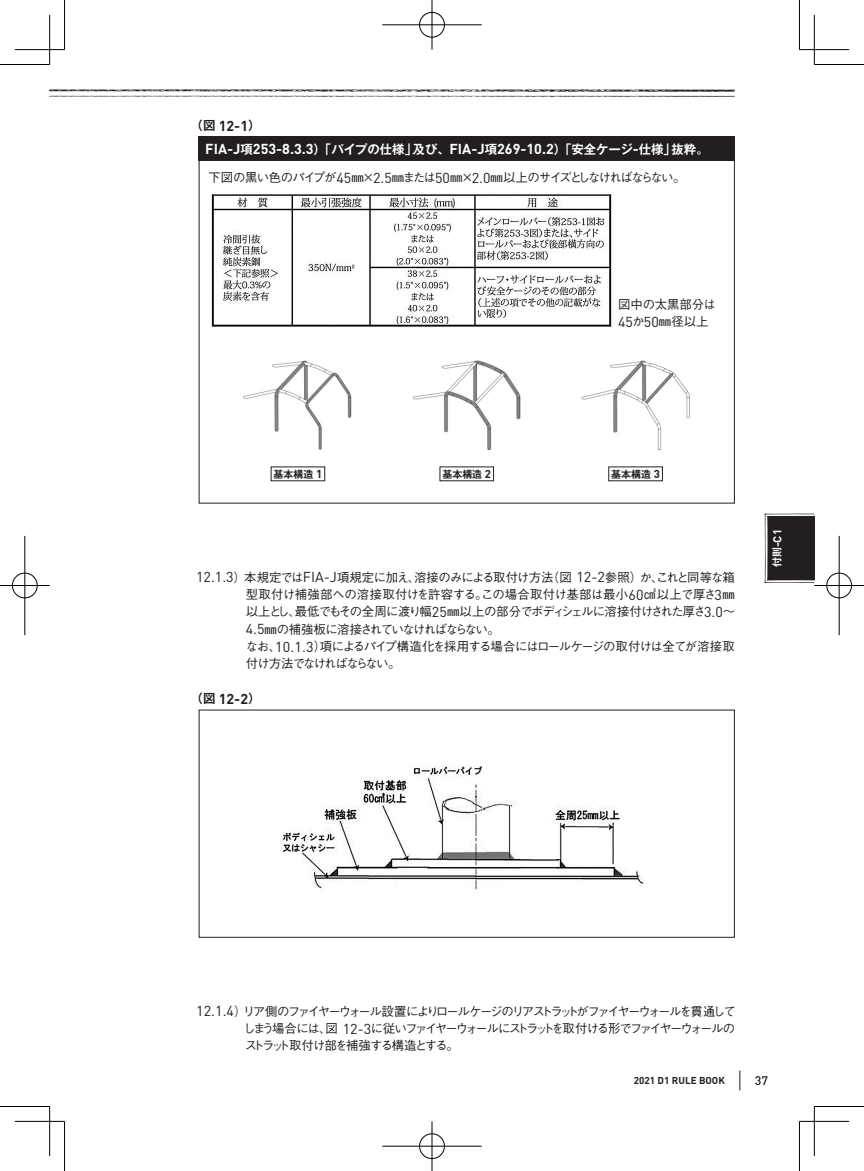
<style>
.page{position:relative;width:864px;height:1171px;background:#fff}
.page>*{position:absolute;margin:0;border:0;box-sizing:border-box;transform-origin:0 0}
.t1{font:700 14.17px "DIN Pro";color:#fff}
.t2{font:700 14.17px "DIN Pro";color:#231f20}
.t3{font:500 12.42px/17.3px "Gothic BBB Pro";letter-spacing:-.07em;color:#231f20}
.t4{font:500 12.42px/17.3px "Gothic BBB Pro";letter-spacing:-.09em;color:#231f20;text-align:justify}
.t5{font:500 12.42px "Gothic BBB Pro";letter-spacing:-.12em;color:#231f20}
.t6{font:500 12.42px/17.3px "Gothic BBB Pro";color:#231f20}
.t7{font:500 12.42px "DIN Pro";color:#231f20}
.t8{font:700 11.38px "DIN Pro";color:#fff}
.t9{font:700 9.97px "Gothic MB101 Pro De";color:#231f20}
.t10{font:700 9.97px "DIN Pro";color:#231f20}
.s1{font-family:"Gothic MB101 Pro De";font-size:12.42px}
.s2{font-family:"DIN Pro";font-weight:400;font-size:14.17px}
.s3{font-family:"DIN Pro";font-size:11.38px}
.s4{font-family:"Gothic MB101 Pro De";font-size:9.97px}
</style>
<div class="page">
<svg style="left:739px;top:1070px;width:1px;height:20px"></svg>
<svg style="left:50px;top:89px;width:684px;height:8px"></svg>
<img style="left:280px;top:766px;width:364px;height:124px">
<div style="left:198px;top:709px;width:536px;height:229px;border:1px solid #231f20"></div>
<div style="left:198px;top:136px;width:536px;height:25px;background:#231f20"></div>
<img style="left:243px;top:360px;width:109px;height:90px">
<img style="left:413px;top:360px;width:108px;height:90px">
<img style="left:581px;top:360px;width:109px;height:90px">
<img style="left:211px;top:194px;width:401px;height:133px">
<svg style="left:764px;top:513px;width:50px;height:70px;background:#3c3839"></svg>
<hr style="left:0;top:64px;width:50px;height:1px;background:#000">
<hr style="left:814px;top:64px;width:49px;height:1px;background:#000">
<hr style="left:0;top:1106px;width:50px;height:1px;background:#000">
<hr style="left:814px;top:1106px;width:49px;height:1px;background:#000">
<hr style="left:64px;top:0;width:1px;height:50px;background:#000">
<hr style="left:64px;top:1121px;width:1px;height:50px;background:#000">
<hr style="left:798px;top:0;width:1px;height:50px;background:#000">
<hr style="left:798px;top:1121px;width:1px;height:50px;background:#000">
<hr style="left:15px;top:49px;width:49px;height:1px;background:#000">
<hr style="left:799px;top:49px;width:49px;height:1px;background:#000">
<hr style="left:15px;top:1121px;width:49px;height:1px;background:#000">
<hr style="left:799px;top:1121px;width:49px;height:1px;background:#000">
<hr style="left:49px;top:15px;width:1px;height:49px;background:#000">
<hr style="left:49px;top:1106px;width:1px;height:50px;background:#000">
<hr style="left:813px;top:15px;width:1px;height:49px;background:#000">
<hr style="left:813px;top:1106px;width:1px;height:50px;background:#000">
<div style="left:419px;top:12px;width:26px;height:26px;border:1px solid #fff;border-radius:50%"></div>
<hr style="left:382px;top:24px;width:99px;height:1px;background:#fff">
<div style="left:419px;top:12px;width:25px;height:25px;border:1px solid #000;border-radius:50%"></div>
<hr style="left:382px;top:25px;width:99px;height:1px;background:#000">
<hr style="left:431px;top:0;width:1px;height:50px;background:#000">
<div style="left:419px;top:1133px;width:26px;height:26px;border:1px solid #fff;border-radius:50%"></div>
<hr style="left:382px;top:1145px;width:99px;height:2px;background:#fff">
<div style="left:419px;top:1133px;width:25px;height:25px;border:1px solid #000;border-radius:50%"></div>
<hr style="left:382px;top:1146px;width:99px;height:1px;background:#000">
<hr style="left:431px;top:1121px;width:1px;height:50px;background:#000">
<div style="left:12px;top:572px;width:26px;height:26px;border:1px solid #fff;border-radius:50%"></div>
<hr style="left:24px;top:536px;width:1px;height:99px;background:#fff">
<div style="left:12px;top:573px;width:25px;height:25px;border:1px solid #000;border-radius:50%"></div>
<hr style="left:0;top:585px;width:50px;height:1px;background:#000">
<hr style="left:25px;top:536px;width:1px;height:99px;background:#000">
<div style="left:825px;top:572px;width:26px;height:26px;border:1px solid #fff;border-radius:50%"></div>
<div style="left:826px;top:573px;width:25px;height:25px;border:1px solid #000;border-radius:50%"></div>
<hr style="left:814px;top:585px;width:49px;height:1px;background:#000">
<hr style="left:838px;top:536px;width:1px;height:99px;background:#000">
<p class="t2" style="left:190px;top:116px;width:71px"><span class="s1">（図</span> 12-1<span class="s1">）</span></p>
<p class="t1" style="left:205px;top:139px;width:505px">FIA-J<span class="s1">項</span>253-8.3.3<span class="s1">）「パイプの仕様」及び、</span>FIA-J<span class="s1">項</span>269-10.2<span class="s1">）「安全ケージ</span>-<span class="s1">仕様」抜粋。</span></p>
<p class="t5" style="left:208px;top:167px;width:478px">下図の黒い色のパイプが<span class="s2">45</span>㎜×<span class="s2">2.5</span>㎜または<span class="s2">50</span>㎜×<span class="s2">2.0</span>㎜以上のサイズとしなければならない。</p>
<p class="t6" style="left:618px;top:294px;width:99px">図中の太黒部分は<br><span class="s2">45</span>か<span class="s2">50</span>㎜径以上</p>
<p class="t9" style="left:273px;top:465px;width:50px">基本構造 <span class="s3">1</span></p>
<p class="t9" style="left:442px;top:465px;width:50px">基本構造 <span class="s3">2</span></p>
<p class="t9" style="left:611px;top:465px;width:50px">基本構造 <span class="s3">3</span></p>
<p class="t3" style="left:246px;top:567px;width:490px;text-indent:-50px"><span class="s2">12.1.3</span>）本規定では<span class="s2">FIA-J</span>項規定に加え、溶接のみによる取付け方法（図 <span class="s2">12-2</span>参照）か、これと同等な箱型取付け補強部への溶接取付けを許容する。この場合取付け基部は最小<span class="s2">60</span>㎠以上で厚さ<span class="s2">3</span>㎜以上とし、最低でもその全周に渡り幅<span class="s2">25</span>㎜以上の部分でボディシェルに溶接付けされた厚さ<span class="s2">3.0</span>～<span class="s2">4.5</span>㎜の補強板に溶接されていなければならない。<br>なお、<span class="s2">10.1.3</span>）項によるパイプ構造化を採用する場合にはロールケージの取付けは全てが溶接取付け方法でなければならない。</p>
<p class="t2" style="left:190px;top:689px;width:71px"><span class="s1">（図</span> 12-2<span class="s1">）</span></p>
<p class="t8" style="left:769px;top:567px;width:39px;rotate:-90deg"><span class="s4">付則</span>-C1</p>
<p class="t4" style="left:243px;top:1001px;width:494px;text-indent:-47px"><span class="s2">1 2 . 1 .4</span>）リア側のファイヤーウォール設置によりロールケージのリアストラットがファイヤーウォールを貫通してしまう場合には、図 <span class="s2">12-3</span>に従いファイヤーウォールにストラットを取付ける形でファイヤーウォールのストラット取付け部を補強する構造とする。</p>
<p class="t10" style="left:633px;top:1072px;width:93px">2021 D1 RULE BOOK</p>
<p class="t7" style="left:754px;top:1070px;width:15px">37</p>
</div>
